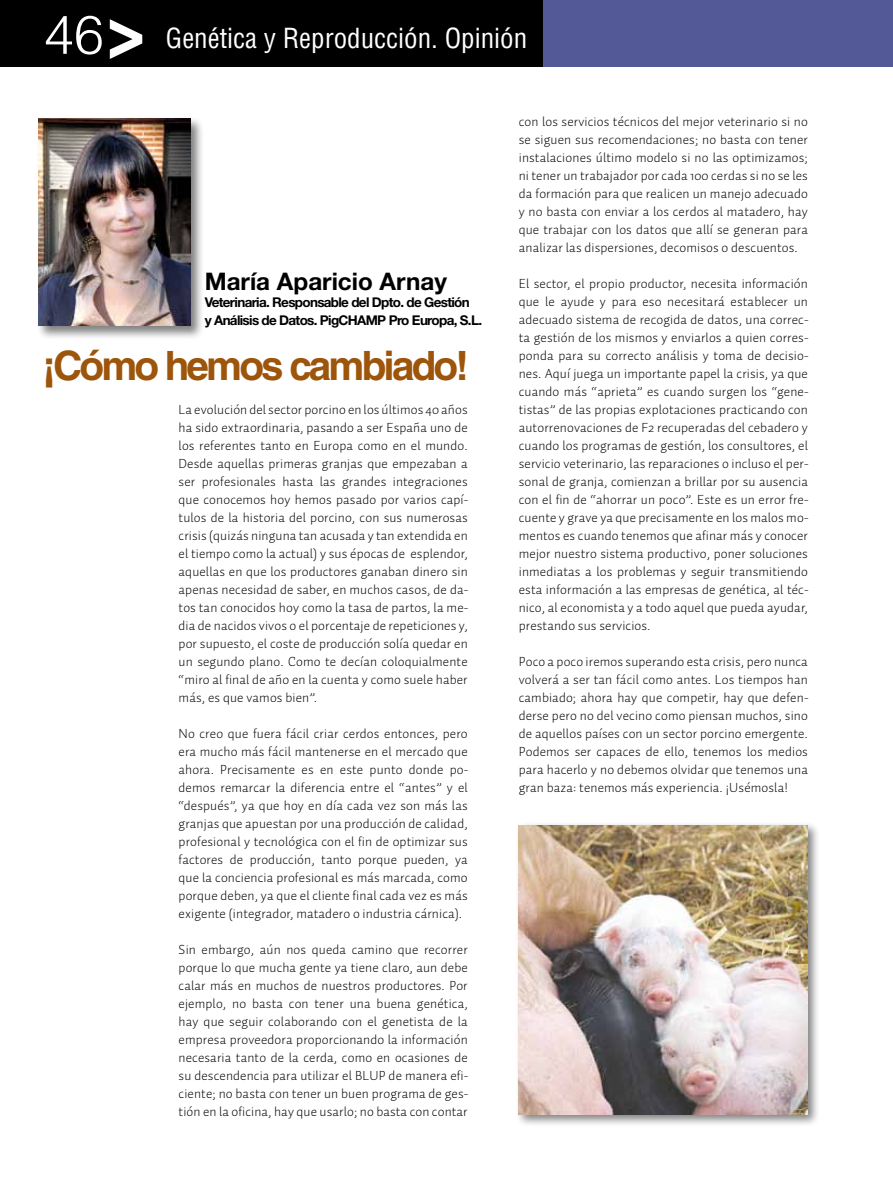
<style>
.page{position:relative;width:893px;height:1191px;background:#fff}
.page>*{position:absolute;margin:0;border:0;box-sizing:border-box;transform-origin:0 0}
.t1{font:700 86.55px "Helvetica";color:#fff}
.t2{font:700 40.5px "Helvetica";letter-spacing:-.07em;color:#9c550a}
.t3{font:condensed 27px "Helvetica";color:#fff}
.t4{font:700 24.3px "Helvetica Neue LT Std";color:#000}
.t5{font:300 13.5px/18px "Auto 1";letter-spacing:.01em;color:#000;text-align:justify}
.t6{font:700 13.5px/17.5px "Helvetica Neue LT Std";letter-spacing:-.05em;color:#000}
.s1{font-weight:300;font-stretch:normal;font-size:54px}
</style>
<div class="page">
<div style="left:515px;top:821px;width:305px;height:306px;background:#000;opacity:.5"></div>
<img style="left:519px;top:825px;width:289px;height:289px">
<div style="left:36px;top:116px;width:169px;height:224px;background:#000;opacity:.5"></div>
<img style="left:38px;top:118px;width:152px;height:207px">
<div style="left:337px;top:0;width:556px;height:66px;background:#535897"></div>
<div style="left:0;top:0;width:542px;height:66px;background:#000"></div>
<h3 class="t3" style="left:44px;top:21px;width:485px"><span class="s1">46</span> Genética y Reproducción. Opinión</h3>
<h1 class="t1" style="left:165px;top:14px;width:52px;rotate:90deg">^</h1>
<h3 class="t4" style="left:205px;top:266px;width:244px">María Aparicio Arnay</h3>
<p class="t6" style="left:205px;top:293px;width:279px">Veterinaria. Responsable del Dpto. de Gestión<br>y Análisis de Datos. PigCHAMP Pro Europa, S.L.</p>
<h2 class="t2" style="left:43px;top:341px;width:428px">¡Cómo hemos cambiado!</h2>
<p class="t5" style="left:179px;top:400px;width:291px">La evolución del sector porcino en los últimos 40 años ha sido extraordinaria, pasando a ser España uno de los referentes tanto en Europa como en el mundo.<br>Desde aquellas primeras granjas que empezaban a ser profesionales hasta las grandes integraciones que conocemos hoy hemos pasado por varios capí&shy;tulos de la historia del porcino, con sus numerosas crisis (quizás ninguna tan acusada y tan extendida en el tiempo como la actual) y sus épocas de esplendor, aquellas en que los productores ganaban dinero sin apenas necesidad de saber, en muchos casos, de da&shy;tos tan conocidos hoy como la tasa de partos, la me&shy;dia de nacidos vivos o el porcentaje de repeticiones y, por supuesto, el coste de producción solía quedar en un segundo plano. Como te decían coloquialmente “miro al final de año en la cuenta y como suele haber más, es que vamos bien”.</p>
<p class="t5" style="left:179px;top:724px;width:291px">No creo que fuera fácil criar cerdos entonces, pero era mucho más fácil mantenerse en el mercado que ahora. Precisamente es en este punto donde po&shy;demos remarcar la diferencia entre el “antes” y el “después”, ya que hoy en día cada vez son más las granjas que apuestan por una producción de calidad, profesional y tecnológica con el fin de optimizar sus factores de producción, tanto porque pueden, ya que la conciencia profesional es más marcada, como porque deben, ya que el cliente final cada vez es más exigente (integrador, matadero o industria cárnica).</p>
<p class="t5" style="left:179px;top:940px;width:291px">Sin embargo, aún nos queda camino que recorrer porque lo que mucha gente ya tiene claro, aun debe calar más en muchos de nuestros productores. Por ejemplo, no basta con tener una buena genética, hay que seguir colaborando con el genetista de la empresa proveedora proporcionando la información necesaria tanto de la cerda, como en ocasiones de su descendencia para utilizar el BLUP de manera efi&shy;ciente; no basta con tener un buen programa de ges&shy;tión en la oficina, hay que usarlo; no basta con contar</p>
<p class="t5" style="left:519px;top:112px;width:291px">con los servicios técnicos del mejor veterinario si no se siguen sus recomendaciones; no basta con tener instalaciones último modelo si no las optimizamos; ni tener un trabajador por cada 100 cerdas si no se les da formación para que realicen un manejo adecuado y no basta con enviar a los cerdos al matadero, hay que trabajar con los datos que allí se generan para analizar las dispersiones, decomisos o descuentos.</p>
<p class="t5" style="left:519px;top:274px;width:291px">El sector, el propio productor, necesita información que le ayude y para eso necesitará establecer un adecuado sistema de recogida de datos, una correc&shy;ta gestión de los mismos y enviarlos a quien corres&shy;ponda para su correcto análisis y toma de decisio&shy;nes. Aquí juega un importante papel la crisis, ya que cuando más “aprieta” es cuando surgen los “gene&shy;tistas” de las propias explotaciones practicando con autorrenovaciones de F2 recuperadas del cebadero y cuando los programas de gestión, los consultores, el servicio veterinario, las reparaciones o incluso el per&shy;sonal de granja, comienzan a brillar por su ausencia con el fin de “ahorrar un poco”. Este es un error fre&shy;cuente y grave ya que precisamente en los malos mo&shy;mentos es cuando tenemos que afinar más y conocer mejor nuestro sistema productivo, poner soluciones inmediatas a los problemas y seguir transmitiendo esta información a las empresas de genética, al téc&shy;nico, al economista y a todo aquel que pueda ayudar, prestando sus servicios.</p>
<p class="t5" style="left:519px;top:652px;width:291px">Poco a poco iremos superando esta crisis, pero nunca volverá a ser tan fácil como antes. Los tiempos han cambiado; ahora hay que competir, hay que defen&shy;derse pero no del vecino como piensan muchos, sino de aquellos países con un sector porcino emergente.<br>Podemos ser capaces de ello, tenemos los medios para hacerlo y no debemos olvidar que tenemos una gran baza: tenemos más experiencia. ¡Usémosla!</p>
</div>
